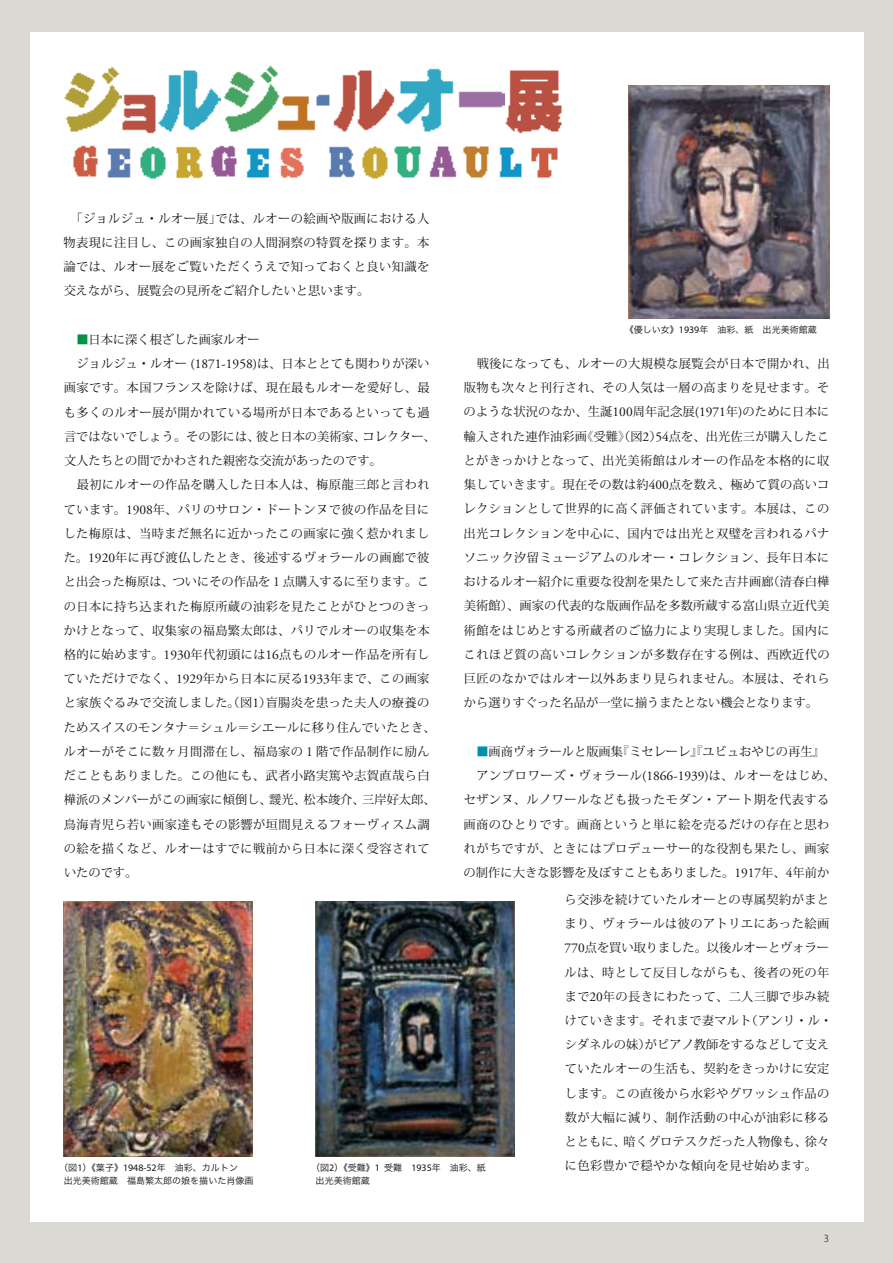
<style>
.page{position:relative;width:893px;height:1263px;background:#dadad2}
.page>*{position:absolute;margin:0;border:0;box-sizing:border-box;transform-origin:0 0}
.t1{font:12.15px/24.3px "Koz Min Pro";letter-spacing:.035em;color:#121212;text-align:justify}
.t2{font:12.15px "Koz Min Pro";color:#121212}
.t3{font:12.15px "Koz Min Pro";letter-spacing:.01em;color:#121212}
.t4{font:12.15px "Koz Min Pro";letter-spacing:.005em;color:#121212}
.t5{font:12.15px "Koz Min Pro";letter-spacing:.015em;color:#121212}
.t6{font:300 9.6px "Koz Go Pro";color:#121212}
.t7{font:9px/12.8px "Hira Kaku Pro N W3";color:#121212}
.s1{color:#009246}
.s2{font-family:"Adobe Garamond Pro";font-size:13.5px}
.s3{font-family:"Myriad Pro";font-size:9.9px}
.s4{color:#0090ae}
</style>
<div class="page">
<div style="left:30px;top:33px;width:833px;height:1189px;background:#fff"></div>
<img style="left:629px;top:85px;width:200px;height:234px">
<img style="left:64px;top:901px;width:189px;height:256px">
<img style="left:316px;top:901px;width:198px;height:256px">
<img style="left:329px;top:146px;width:26px;height:32px">
<img style="left:362px;top:146px;width:26px;height:33px">
<img style="left:394px;top:146px;width:27px;height:32px">
<img style="left:463px;top:146px;width:26px;height:32px">
<img style="left:499px;top:147px;width:23px;height:31px">
<img style="left:531px;top:147px;width:27px;height:31px">
<img style="left:429px;top:146px;width:28px;height:32px">
<img style="left:73px;top:145px;width:25px;height:32px">
<img style="left:211px;top:145px;width:26px;height:32px">
<img style="left:107px;top:148px;width:24px;height:30px">
<img style="left:246px;top:148px;width:24px;height:30px">
<img style="left:280px;top:147px;width:24px;height:31px">
<img style="left:140px;top:146px;width:26px;height:33px">
<img style="left:176px;top:146px;width:27px;height:33px">
<img style="left:318px;top:70px;width:76px;height:62px">
<img style="left:64px;top:65px;width:212px;height:69px">
<img style="left:394px;top:68px;width:168px;height:66px">
<img style="left:276px;top:71px;width:42px;height:60px">
<p class="t1" style="left:64px;top:206px;width:367px;text-indent:7px">「ジョルジュ・ルオー展」では、ルオーの絵画や版画における人物表現に注目し、この画家独自の人間洞察の特質を探ります。本論では、ルオー展をご覧いただくうえで知っておくと良い知識を交えながら、展覧会の見所をご紹介したいと思います。</p>
<p class="t2" style="left:76px;top:331px;width:185px"><span class="s1">■</span>日本に深く根ざした画家ルオー</p>
<p class="t3" style="left:76px;top:355px;width:354px">ジョルジュ・ルオー <span class="s2">(1871-1958)</span>は、日本ととても関わりが深い</p>
<p class="t1" style="left:64px;top:375px;width:367px">画家です。本国フランスを除けば、現在最もルオーを愛好し、最</p>
<p class="t1" style="left:64px;top:400px;width:367px">も多くのルオー展が開かれている場所が日本であるといっても過</p>
<p class="t2" style="left:64px;top:428px;width:373px">言ではないでしょう。その影には、彼と日本の美術家、コレクター、</p>
<p class="t2" style="left:64px;top:452px;width:319px">文人たちとの間でかわされた親密な交流があったのです。</p>
<p class="t1" style="left:77px;top:472px;width:354px">最初にルオーの作品を購入した日本人は、梅原龍三郎と言われ</p>
<p class="t1" style="left:64px;top:496px;width:367px">ています。<span class="s2">1908</span>年、パリのサロン・ドートンヌで彼の作品を目に</p>
<p class="t1" style="left:64px;top:521px;width:367px">した梅原は、当時まだ無名に近かったこの画家に強く惹かれまし</p>
<p class="t1" style="left:64px;top:545px;width:367px">た。<span class="s2">1920</span>年に再び渡仏したとき、後述するヴォラールの画廊で彼</p>
<p class="t2" style="left:64px;top:573px;width:367px">と出会った梅原は、ついにその作品を１点購入するに至ります。こ</p>
<p class="t1" style="left:64px;top:593px;width:367px">の日本に持ち込まれた梅原所蔵の油彩を見たことがひとつのきっ</p>
<p class="t1" style="left:64px;top:618px;width:367px">かけとなって、収集家の福島繁太郎は、パリでルオーの収集を本</p>
<p class="t1" style="left:64px;top:642px;width:367px">格的に始めます。<span class="s2">1930</span>年代初頭には<span class="s2">16</span>点ものルオー作品を所有し</p>
<p class="t1" style="left:64px;top:666px;width:367px">ていただけでなく、<span class="s2">1929</span>年から日本に戻る<span class="s2">1933</span>年まで、この画家</p>
<p class="t1" style="left:64px;top:690px;width:367px">と家族ぐるみで交流しました。（図<span class="s2">1</span>）盲腸炎を患った夫人の療養の</p>
<p class="t5" style="left:64px;top:719px;width:373px">ためスイスのモンタナ＝シュル＝シエールに移り住んでいたとき、</p>
<p class="t1" style="left:64px;top:739px;width:367px">ルオーがそこに数ヶ月間滞在し、福島家の１階で作品制作に励ん</p>
<p class="t1" style="left:64px;top:763px;width:367px">だこともありました。この他にも、武者小路実篤や志賀直哉ら白</p>
<p class="t2" style="left:64px;top:791px;width:373px">樺派のメンバーがこの画家に傾倒し、靉光、松本竣介、三岸好太郎、</p>
<p class="t1" style="left:64px;top:812px;width:367px">鳥海青児ら若い画家達もその影響が垣間見えるフォーヴィスム調</p>
<p class="t1" style="left:64px;top:836px;width:367px">の絵を描くなど、ルオーはすでに戦前から日本に深く受容されて</p>
<p class="t1" style="left:64px;top:860px;width:75px">いたのです。</p>
<p class="t7" style="left:625px;top:323px;width:194px">《優しい女》<span class="s3">1939</span>年 油彩、紙 出光美術館蔵</p>
<p class="t1" style="left:464px;top:351px;width:368px;text-indent:13px">戦後になっても、ルオーの大規模な展覧会が日本で開かれ、出版物も次々と刊行され、その人気は一層の高まりを見せます。そのような状況のなか、生誕<span class="s2">100</span>周年記念展<span class="s2">(1971</span>年<span class="s2">)</span>のために日本に輸入された連作油彩画《受難》（図<span class="s2">2</span>）<span class="s2">54</span>点を、出光佐三が購入したことがきっかけとなって、出光美術館はルオーの作品を本格的に収集していきます。現在その数は約<span class="s2">400</span>点を数え、極めて質の高いコレクションとして世界的に高く評価されています。本展は、この出光コレクションを中心に、国内では出光と双璧を言われるパナソニック汐留ミュージアムのルオー・コレクション、長年日本におけるルオー紹介に重要な役割を果たして来た吉井画廊（清春白樺美術館）、画家の代表的な版画作品を多数所蔵する富山県立近代美術館をはじめとする所蔵者のご協力により実現しました。国内にこれほど質の高いコレクションが多数存在する例は、西欧近代の巨匠のなかではルオー以外あまり見られません。本展は、それらから選りすぐった名品が一堂に揃うまたとない機会となります。</p>
<p class="t2" style="left:476px;top:743px;width:350px"><span class="s4">■</span>画商ヴォラールと版画集『ミセレーレ』『ユビュおやじの再生』</p>
<p class="t1" style="left:476px;top:763px;width:361px">アンブロワーズ・ヴォラール<span class="s2">(1866-1939)</span>は、ルオーをはじめ、</p>
<p class="t1" style="left:464px;top:787px;width:367px">セザンヌ、ルノワールなども扱ったモダン・アート期を代表する</p>
<p class="t1" style="left:464px;top:811px;width:367px">画商のひとりです。画商というと単に絵を売るだけの存在と思わ</p>
<p class="t1" style="left:464px;top:836px;width:367px">れがちですが、ときにはプロデューサー的な役割も果たし、画家</p>
<p class="t4" style="left:464px;top:864px;width:367px">の制作に大きな影響を及ぼすこともありました。<span class="s2">1917</span>年、<span class="s2">4</span>年前か</p>
<p class="t1" style="left:565px;top:887px;width:269px;text-align:left">ら交渉を続けていたルオーとの専属契約がまとまり、ヴォラールは彼のアトリエにあった絵画<br><span class="s2">770</span>点を買い取りました。以後ルオーとヴォラールは、時として反目しながらも、後者の死の年まで<span class="s2">20</span>年の長きにわたって、二人三脚で歩み続けていきます。それまで妻マルト（アンリ・ル・シダネルの妹）がピアノ教師をするなどして支えていたルオーの生活も、契約をきっかけに安定します。この直後から水彩やグワッシュ作品の数が大幅に減り、制作活動の中心が油彩に移るとともに、暗くグロテスクだった人物像も、徐々に色彩豊かで穏やかな傾向を見せ始めます。</p>
<p class="t7" style="left:64px;top:1160px;width:191px;text-indent:-5px">（図<span class="s3">1</span>）《葉子》<span class="s3">1948-52</span>年 油彩、カルトン<br>出光美術館蔵 福島繁太郎の娘を描いた肖像画</p>
<p class="t7" style="left:316px;top:1160px;width:172px;text-indent:-5px">（図<span class="s3">2</span>）《受難》<span class="s3">1</span> 受難 <span class="s3">1935</span>年 油彩、紙出光美術館蔵</p>
<p class="t6" style="left:824px;top:1232px;width:7px">3</p>
</div>
